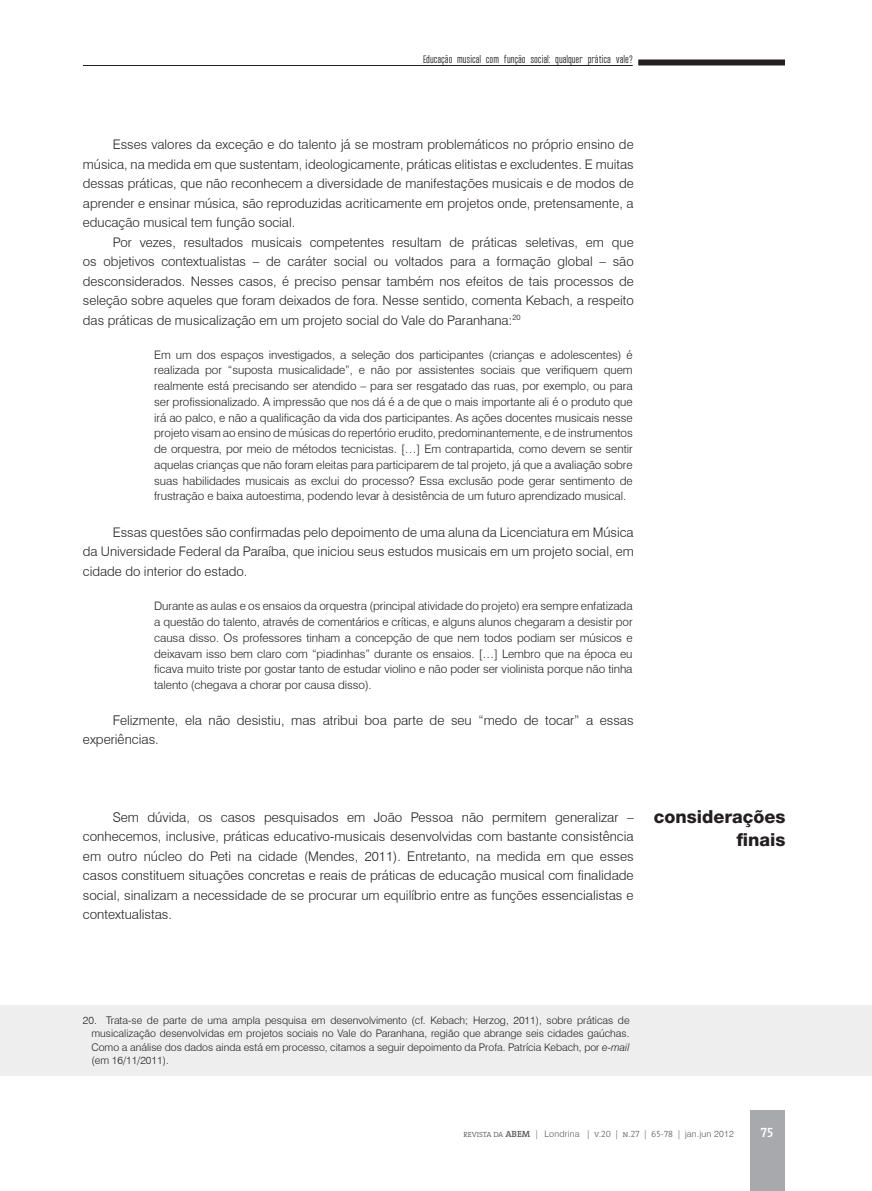
<style>
.page{position:relative;width:872px;height:1191px;background:#fff}
.page>*{position:absolute;margin:0;border:0;box-sizing:border-box;transform-origin:0 0}
.t1{font:800 18px/22.5px "Helvetica Neue";color:#231f20;text-align:right}
.t2{font:13.5px "The Serif Semi Bold Caps";color:#fff}
.t3{font:300 13.35px/19.5px "Swiss 721 BT";color:#231f20}
.t4{font:300 13.2px/19.5px "Swiss 721 BT";color:#231f20;text-align:justify}
.t5{font:300 11.7px/15.8px "Swiss 721 BT";letter-spacing:-.005em;color:#231f20;text-align:justify}
.t6{font:300 10.5px/13.5px "Swiss 721 BT";color:#231f20;text-align:justify}
.t7{font:9px "Wearetrippin Short";color:#231f20}
.t8{font:300 9px "Swiss 721 BT";letter-spacing:.02em;color:#57585a}
.s1{font-style:italic}
.s2{font-family:"The Serif";font-size:7.5px}
.s3{font-family:"The Serif";font-weight:600}
.s4{font-family:"The Serif Light Caps";font-weight:400}
</style>
<div class="page">
<hr style="left:83px;top:65px;width:549px;height:1px;background:#231f20">
<div style="left:749px;top:1110px;width:35px;height:81px;background:#a8a9ad"></div>
<div style="left:638px;top:59px;width:147px;height:6px;background:#231f20"></div>
<div style="left:0;top:1005px;width:872px;height:71px;background:#eeeeef"></div>
<p class="t7" style="left:423px;top:53px;width:211px">Educação musical com função social: qualquer prática vale?</p>
<p class="t4" style="left:83px;top:135px;width:552px;text-indent:30px">Esses valores da exceção e do talento já se mostram problemáticos no próprio ensino de música, na medida em que sustentam, ideologicamente, práticas elitistas e excludentes. E muitas dessas práticas, que não reconhecem a diversidade de manifestações musicais e de modos de aprender e ensinar música, são reproduzidas acriticamente em projetos onde, pretensamente, a educação musical tem função social.</p>
<p class="t4" style="left:83px;top:232px;width:552px;text-indent:30px">Por vezes, resultados musicais competentes resultam de práticas seletivas, em que os objetivos contextualistas – de caráter social ou voltados para a formação global – são desconsiderados. Nesses casos, é preciso pensar também nos efeitos de tais processos de seleção sobre aqueles que foram deixados de fora. Nesse sentido, comenta Kebach, a respeito das práticas de musicalização em um projeto social do Vale do Paranhana:<sup>20</sup></p>
<p class="t5" style="left:154px;top:346px;width:480px">Em um dos espaços investigados, a seleção dos participantes (crianças e adolescentes) é realizada por “suposta musicalidade”, e não por assistentes sociais que verifiquem quem realmente está precisando ser atendido – para ser resgatado das ruas, por exemplo, ou para ser profissionalizado. A impressão que nos dá é a de que o mais importante ali é o produto que irá ao palco, e não a qualificação da vida dos participantes. As ações docentes musicais nesse projeto visam ao ensino de músicas do repertório erudito, predominantemente, e de instrumentos de orquestra, por meio de métodos tecnicistas. […] Em contrapartida, como devem se sentir aquelas crianças que não foram eleitas para participarem de tal projeto, já que a avaliação sobre suas habilidades musicais as exclui do processo? Essa exclusão pode gerar sentimento de frustração e baixa autoestima, podendo levar à desistência de um futuro aprendizado musical.</p>
<p class="t4" style="left:83px;top:522px;width:552px;text-indent:30px">Essas questões são confirmadas pelo depoimento de uma aluna da Licenciatura em Música da Universidade Federal da Paraíba, que iniciou seus estudos musicais em um projeto social, em cidade do interior do estado.</p>
<p class="t5" style="left:154px;top:598px;width:480px">Durante as aulas e os ensaios da orquestra (principal atividade do projeto) era sempre enfatizada a questão do talento, através de comentários e críticas, e alguns alunos chegaram a desistir por causa disso. Os professores tinham a concepção de que nem todos podiam ser músicos e deixavam isso bem claro com “piadinhas” durante os ensaios. […] Lembro que na época eu ficava muito triste por gostar tanto de estudar violino e não poder ser violinista porque não tinha talento (chegava a chorar por causa disso).</p>
<p class="t3" style="left:83px;top:710px;width:552px;text-indent:30px">Felizmente, ela não desistiu, mas atribui boa parte de seu “medo de tocar” a essas experiências.</p>
<p class="t3" style="left:83px;top:807px;width:552px;text-align:justify;text-indent:30px">Sem dúvida, os casos pesquisados em João Pessoa não permitem generalizar – conhecemos, inclusive, práticas educativo-musicais desenvolvidas com bastante consistência em outro núcleo do Peti na cidade (Mendes, 2011). Entretanto, na medida em que esses casos constituem situações concretas e reais de práticas de educação musical com finalidade social, sinalizam a necessidade de se procurar um equilíbrio entre as funções essencialistas e contextualistas.</p>
<h1 class="t1" style="left:653px;top:805px;width:133px">considerações finais</h1>
<p class="t6" style="left:91px;top:1013px;width:539px;text-indent:-9px">20. Trata-se de parte de uma ampla pesquisa em desenvolvimento (cf. Kebach; Herzog, 2011), sobre práticas de musicalização desenvolvidas em projetos sociais no Vale do Paranhana, região que abrange seis cidades gaúchas.<br>Como a análise dos dados ainda está em processo, citamos a seguir depoimento da Profa. Patrícia Kebach, por <span class="s1">e-mail </span>(em 16/11/2011).</p>
<p class="t8" style="left:463px;top:1128px;width:272px"><span class="s2">REVISTA DA</span> <span class="s3">ABEM</span> | Londrina <span class="s4">| v.20 | n.27 | 65-78 |</span> jan.jun 2012</p>
<p class="t2" style="left:761px;top:1121px;width:14px">75</p>
</div>
